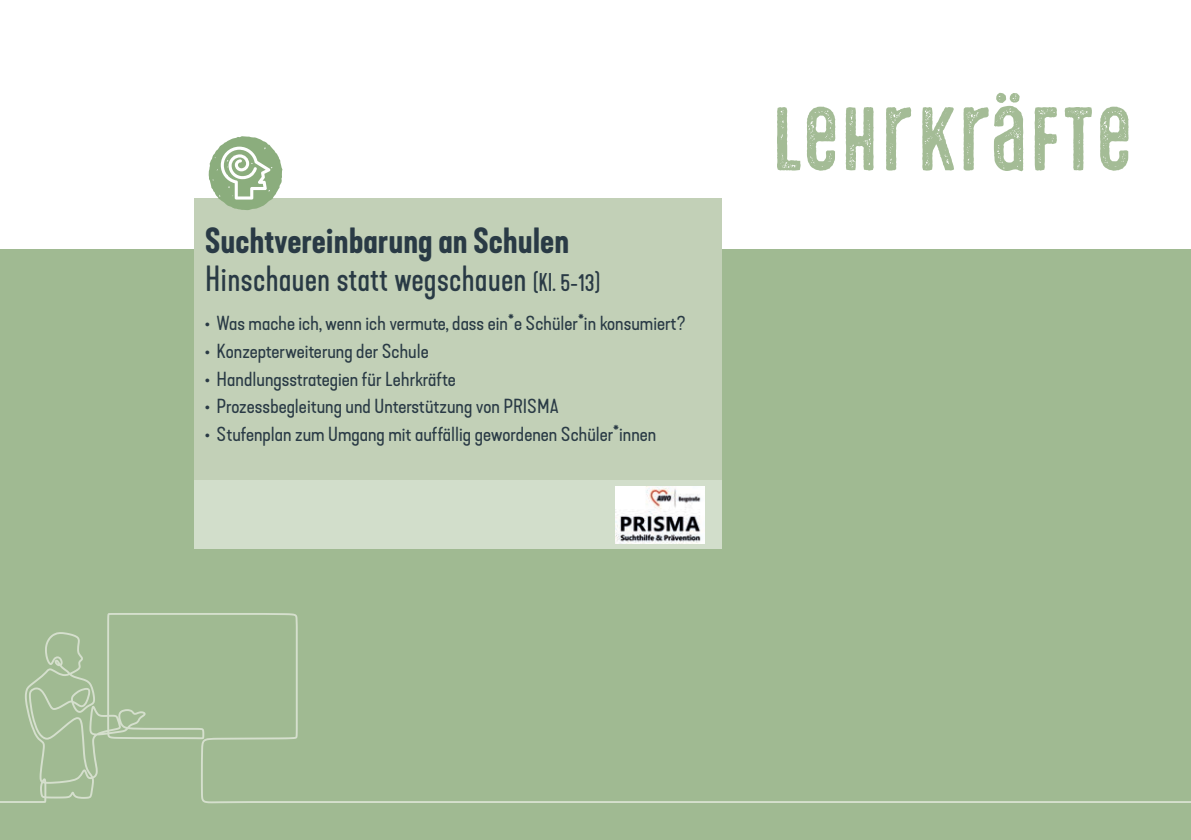
<style>
.page{position:relative;width:1191px;height:840px;background:#fff}
.page>*{position:absolute;margin:0;border:0;box-sizing:border-box;transform-origin:0 0}
.t1{font:90px "Microbrew Unicase Three";letter-spacing:-.02em;color:#a4bc96}
.t2{font:600 34px/38px "Kapra Neue";color:#293a45}
.t3{font:expanded 19px "Kapra Neue";color:#293a45}
.s1{font-weight:400}
.s2{font-weight:400;font-size:24px}
</style>
<div class="page">
<div style="left:0;top:249px;width:1191px;height:590px;background:#a0ba92"></div>
<div style="left:194px;top:198px;width:527px;height:282px;background:#c2d0b7"></div>
<div style="left:194px;top:480px;width:527px;height:68px;background:#d2decb"></div>
<svg style="left:209px;top:136px;width:73px;height:74px"></svg>
<img style="left:615px;top:486px;width:90px;height:57px">
<svg style="left:0;top:613px;width:1191px;height:189px"></svg>
<h2 class="t2" style="left:205px;top:222px;width:397px">Suchtvereinbarung an Schulen<br><span class="s1">Hinschauen statt wegschauen</span> <span class="s2">(Kl. 5-13)</span></h2>
<p class="t3" style="left:205px;top:312px;width:482px">• Was mache ich, wenn ich vermute, dass ein*e Schüler*in konsumiert?</p>
<p class="t3" style="left:205px;top:339px;width:225px">• Konzepterweiterung der Schule</p>
<p class="t3" style="left:205px;top:367px;width:252px">• Handlungsstrategien für Lehrkräfte</p>
<p class="t3" style="left:205px;top:395px;width:355px">• Prozessbegleitung und Unterstützung von PRISMA</p>
<p class="t3" style="left:205px;top:422px;width:452px">• Stufenplan zum Umgang mit auffällig gewordenen Schüler*innen</p>
<h1 class="t1" style="left:770px;top:88px;width:365px">LEHRKRÄFTE</h1>
</div>
